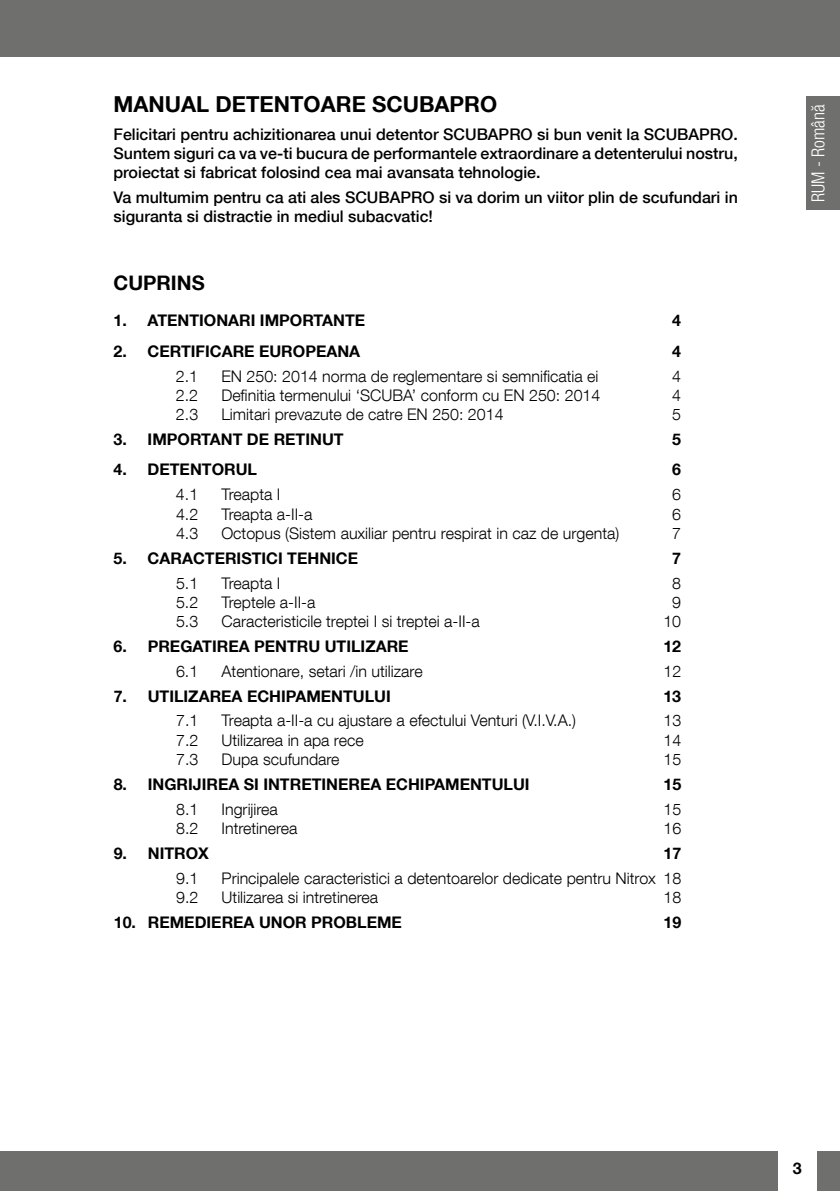
<style>
.page{position:relative;width:840px;height:1191px;background:#fff}
.page>*{position:absolute;margin:0;border:0;box-sizing:border-box;transform-origin:0 0}
.t1{font:700 22px "Helvetica Neue LT Com";color:#000}
.t2{font:700 20px "Helvetica Neue LT Com";color:#000}
.t3{font:300 condensed 18px "Helvetica Neue LT Com";color:#fff}
.t4{font:300 16px "Helvetica Neue LT Com";color:#000}
.t5{font:500 16px/19.2px "Helvetica Neue LT Com";color:#000;text-align:justify}
.t6{font:700 16px "Helvetica Neue LT Com";color:#000}
</style>
<div class="page">
<div style="left:0;top:0;width:839px;height:57px;background:#6f6f6e"></div>
<div style="left:0;top:1151px;width:777px;height:40px;background:#6f6f6e"></div>
<div style="left:816px;top:1151px;width:23px;height:40px;background:#6f6f6e"></div>
<div style="left:805px;top:96px;width:34px;height:114px;background:#6f6f6e"></div>
<h1 class="t1" style="left:113px;top:96px;width:385px">MANUAL DETENTOARE SCUBAPRO</h1>
<p class="t5" style="left:113px;top:126px;width:625px">Felicitari pentru achizitionarea unui detentor SCUBAPRO si bun venit la SCUBAPRO.<br>Suntem siguri ca va ve-ti bucura de performantele extraordinare a detenterului nostru, proiectat si fabricat folosind cea mai avansata tehnologie.</p>
<p class="t5" style="left:113px;top:189px;width:625px">Va multumim pentru ca ati ales SCUBAPRO si va dorim un viitor plin de scufundari in siguranta si distractie in mediul subacvatic!</p>
<p class="t2" style="left:113px;top:275px;width:93px">CUPRINS</p>
<p class="t6" style="left:113px;top:314px;width:253px">1. ATENTIONARI IMPORTANTE</p>
<p class="t6" style="left:671px;top:314px;width:10px">4</p>
<p class="t6" style="left:113px;top:345px;width:248px">2. CERTIFICARE EUROPEANA</p>
<p class="t6" style="left:671px;top:345px;width:10px">4</p>
<p class="t4" style="left:176px;top:366px;width:24px">2.1</p>
<p class="t4" style="left:221px;top:366px;width:378px">EN 250: 2014 norma de reglementare si semnificatia ei</p>
<p class="t4" style="left:671px;top:366px;width:10px">4</p>
<p class="t4" style="left:176px;top:385px;width:24px">2.2</p>
<p class="t4" style="left:221px;top:385px;width:380px">Definitia termenului ‘SCUBA’ conform cu EN 250: 2014</p>
<p class="t4" style="left:671px;top:385px;width:10px">4</p>
<p class="t4" style="left:176px;top:404px;width:24px">2.3</p>
<p class="t4" style="left:221px;top:404px;width:283px">Limitari prevazute de catre EN 250: 2014</p>
<p class="t4" style="left:671px;top:404px;width:10px">5</p>
<p class="t6" style="left:113px;top:433px;width:231px">3. IMPORTANT DE RETINUT</p>
<p class="t6" style="left:671px;top:433px;width:10px">5</p>
<p class="t6" style="left:113px;top:464px;width:145px">4. DETENTORUL</p>
<p class="t6" style="left:671px;top:464px;width:10px">6</p>
<p class="t4" style="left:176px;top:485px;width:24px">4.1</p>
<p class="t4" style="left:221px;top:485px;width:61px">Treapta I</p>
<p class="t4" style="left:671px;top:485px;width:10px">6</p>
<p class="t4" style="left:176px;top:504px;width:24px">4.2</p>
<p class="t4" style="left:221px;top:504px;width:93px">Treapta a-II-a</p>
<p class="t4" style="left:671px;top:504px;width:10px">6</p>
<p class="t4" style="left:176px;top:523px;width:24px">4.3</p>
<p class="t4" style="left:221px;top:523px;width:399px">Octopus (Sistem auxiliar pentru respirat in caz de urgenta)</p>
<p class="t4" style="left:672px;top:523px;width:10px">7</p>
<p class="t6" style="left:113px;top:552px;width:246px">5. CARACTERISTICI TEHNICE</p>
<p class="t6" style="left:672px;top:552px;width:10px">7</p>
<p class="t4" style="left:176px;top:573px;width:24px">5.1</p>
<p class="t4" style="left:221px;top:573px;width:61px">Treapta I</p>
<p class="t4" style="left:672px;top:573px;width:10px">8</p>
<p class="t4" style="left:176px;top:592px;width:24px">5.2</p>
<p class="t4" style="left:221px;top:592px;width:95px">Treptele a-II-a</p>
<p class="t4" style="left:672px;top:592px;width:10px">9</p>
<p class="t4" style="left:176px;top:611px;width:24px">5.3</p>
<p class="t4" style="left:221px;top:611px;width:260px">Caracteristicile treptei I si treptei a-II-a</p>
<p class="t4" style="left:663px;top:611px;width:19px">10</p>
<p class="t6" style="left:114px;top:640px;width:296px">6. PREGATIREA PENTRU UTILIZARE</p>
<p class="t6" style="left:663px;top:640px;width:19px">12</p>
<p class="t4" style="left:176px;top:661px;width:24px">6.1</p>
<p class="t4" style="left:221px;top:661px;width:202px">Atentionare, setari /in utilizare</p>
<p class="t4" style="left:663px;top:661px;width:19px">12</p>
<p class="t6" style="left:114px;top:690px;width:278px">7. UTILIZAREA ECHIPAMENTULUI</p>
<p class="t6" style="left:663px;top:690px;width:19px">13</p>
<p class="t4" style="left:176px;top:711px;width:24px">7.1</p>
<p class="t4" style="left:221px;top:711px;width:356px">Treapta a-II-a cu ajustare a efectului Venturi (V.I.V.A.)</p>
<p class="t4" style="left:663px;top:711px;width:19px">13</p>
<p class="t4" style="left:176px;top:730px;width:24px">7.2</p>
<p class="t4" style="left:221px;top:730px;width:143px">Utilizarea in apa rece</p>
<p class="t4" style="left:663px;top:730px;width:19px">14</p>
<p class="t4" style="left:176px;top:749px;width:24px">7.3</p>
<p class="t4" style="left:221px;top:749px;width:119px">Dupa scufundare</p>
<p class="t4" style="left:663px;top:749px;width:19px">15</p>
<p class="t6" style="left:114px;top:778px;width:417px">8. INGRIJIREA SI INTRETINEREA ECHIPAMENTULUI</p>
<p class="t6" style="left:663px;top:778px;width:19px">15</p>
<p class="t4" style="left:176px;top:799px;width:24px">8.1</p>
<p class="t4" style="left:221px;top:799px;width:58px">Ingrijirea</p>
<p class="t4" style="left:663px;top:799px;width:19px">15</p>
<p class="t4" style="left:176px;top:818px;width:24px">8.2</p>
<p class="t4" style="left:221px;top:818px;width:77px">Intretinerea</p>
<p class="t4" style="left:663px;top:818px;width:19px">16</p>
<p class="t6" style="left:114px;top:847px;width:97px">9. NITROX</p>
<p class="t6" style="left:663px;top:847px;width:19px">17</p>
<p class="t4" style="left:176px;top:868px;width:24px">9.1</p>
<p class="t4" style="left:221px;top:868px;width:461px">Principalele caracteristici a detentoarelor dedicate pentru Nitrox 18</p>
<p class="t4" style="left:176px;top:887px;width:24px">9.2</p>
<p class="t4" style="left:221px;top:887px;width:158px">Utilizarea si intretinerea</p>
<p class="t4" style="left:663px;top:887px;width:19px">18</p>
<p class="t6" style="left:114px;top:916px;width:289px">10. REMEDIEREA UNOR PROBLEME</p>
<p class="t6" style="left:663px;top:916px;width:19px">19</p>
<p class="t3" style="left:807px;top:202px;width:99px;rotate:-90deg">RUM - Română</p>
<p class="t6" style="left:792px;top:1162px;width:10px">3</p>
</div>
